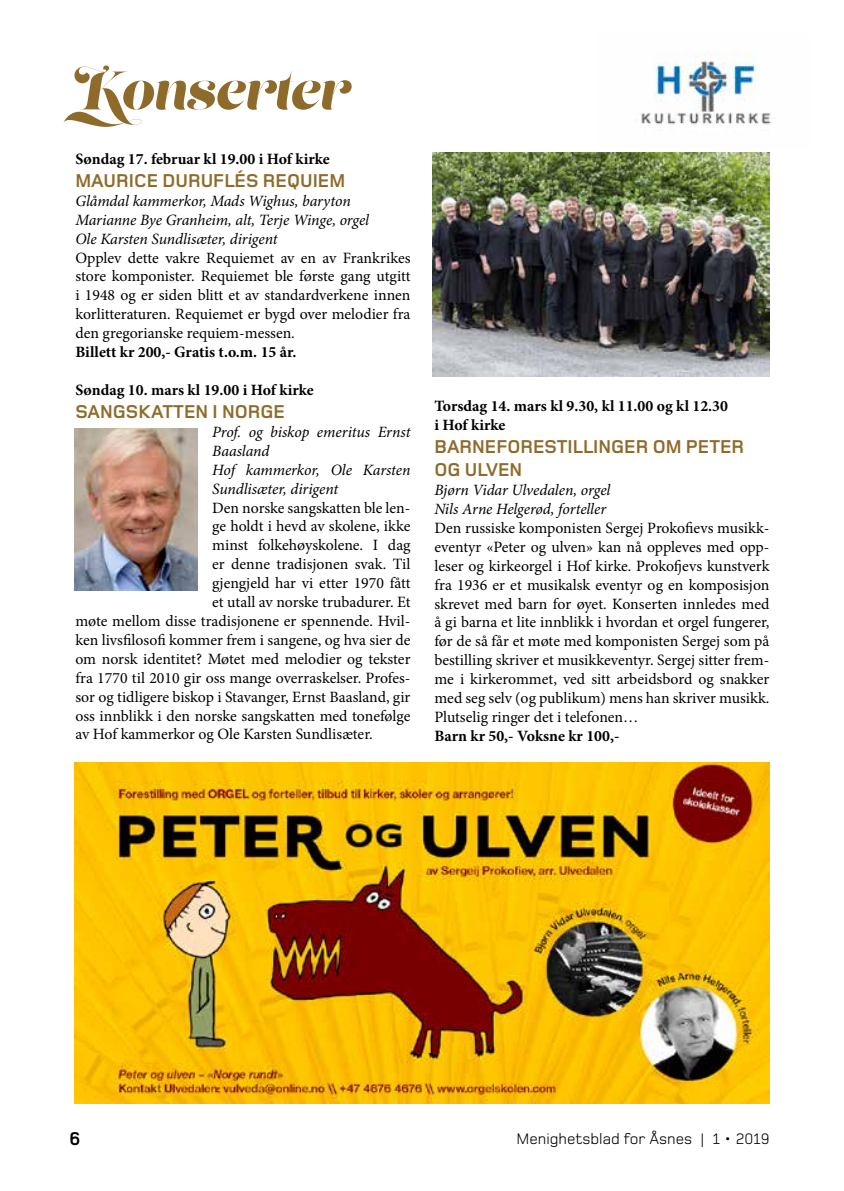
<style>
.page{position:relative;width:844px;height:1191px;background:#fff}
.page>*{position:absolute;margin:0;border:0;box-sizing:border-box;transform-origin:0 0}
.t1{font:54.07px "Lust Script Display";color:#8e6b2b}
.t2{font:700 19.25px/23.1px "Foundry Monoline";color:#8e6b2b}
.t3{font:700 19.25px "Foundry Monoline";color:#000}
.t4{font:15.75px/18.9px "Minion Pro";letter-spacing:-.005em;color:#000;text-align:justify}
.t5{font:italic 15.75px/18.9px "Minion Pro";letter-spacing:-.005em;color:#000}
.t6{font:700 15.75px/18.9px "Minion Pro";color:#000}
.t7{font:15.75px "Foundry Monoline";color:#000}
</style>
<div class="page">
<img style="left:432px;top:152px;width:337px;height:225px">
<img style="left:74px;top:762px;width:695px;height:341px">
<img style="left:641px;top:52px;width:134px;height:73px">
<img style="left:74px;top:429px;width:123px;height:161px">
<h1 class="t1" style="left:74px;top:55px;width:276px">Konserter</h1>
<p class="t6" style="left:75px;top:150px;width:256px">Søndag 17. februar kl 19.00 i Hof kirke</p>
<p class="t2" style="left:75px;top:169px;width:271px">MAURICE DURUFLÉS REQUIEM</p>
<p class="t5" style="left:75px;top:192px;width:295px">Glåmdal kammerkor, Mads Wighus, baryton<br>Marianne Bye Granheim, alt, Terje Winge, orgel<br>Ole Karsten Sundlisæter, dirigent</p>
<p class="t4" style="left:75px;top:248px;width:336px">Opplev dette vakre Requiemet av en av Frankrikes store komponister. Requiemet ble første gang utgitt i 1948 og er siden blitt et av standardverkene innen korlitteraturen. Requiemet er bygd over melodier fra den gregorianske requiem-messen.</p>
<p class="t6" style="left:75px;top:343px;width:222px">Billett kr 200,- Gratis t.o.m. 15 år.</p>
<p class="t6" style="left:75px;top:381px;width:240px">Søndag 10. mars kl 19.00 i Hof kirke</p>
<p class="t2" style="left:75px;top:400px;width:211px">SANGSKATTEN I NORGE</p>
<p class="t5" style="left:212px;top:423px;width:200px">Prof. og biskop emeritus Ernst<br>Baasland<br>Hof kammerkor, Ole Karsten<br>Sundlisæter, dirigent</p>
<p class="t4" style="left:212px;top:498px;width:200px">Den norske sangskatten ble len-</p>
<p class="t4" style="left:212px;top:517px;width:200px">ge holdt i hevd av skolene, ikke</p>
<p class="t4" style="left:212px;top:536px;width:200px">minst folkehøyskolene. I dag</p>
<p class="t4" style="left:212px;top:555px;width:200px">er denne tradisjonen svak. Til</p>
<p class="t4" style="left:212px;top:574px;width:200px">gjengjeld har vi etter 1970 fått</p>
<p class="t4" style="left:212px;top:592px;width:200px">et utall av norske trubadurer. Et</p>
<p class="t4" style="left:75px;top:611px;width:336px">møte mellom disse tradisjonene er spennende. Hvil-</p>
<p class="t4" style="left:75px;top:630px;width:336px">ken livsfilosofi kommer frem i sangene, og hva sier de</p>
<p class="t4" style="left:75px;top:649px;width:336px">om norsk identitet? Møtet med melodier og tekster</p>
<p class="t4" style="left:75px;top:668px;width:336px">fra 1770 til 2010 gir oss mange overraskelser. Profes-</p>
<p class="t4" style="left:75px;top:687px;width:336px">sor og tidligere biskop i Stavanger, Ernst Baasland, gir</p>
<p class="t4" style="left:75px;top:706px;width:336px">oss innblikk i den norske sangskatten med tonefølge</p>
<p class="t4" style="left:75px;top:725px;width:299px">av Hof kammerkor og Ole Karsten Sundlisæter.</p>
<p class="t6" style="left:434px;top:397px;width:295px">Torsdag 14. mars kl 9.30, kl 11.00 og kl 12.30 i Hof kirke</p>
<p class="t2" style="left:434px;top:435px;width:311px">BARNEFORESTILLINGER OM PETER<br>OG ULVEN</p>
<p class="t5" style="left:434px;top:481px;width:177px">Bjørn Vidar Ulvedalen, orgel<br>Nils Arne Helgerød, forteller</p>
<p class="t4" style="left:434px;top:518px;width:336px">Den russiske komponisten Sergej Prokofievs musikk&shy;eventyr «Peter og ulven» kan nå oppleves med opp&shy;leser og kirkeorgel i Hof kirke. Prokofjevs kunstverk fra 1936 er et musikalsk eventyr og en komposisjon skrevet med barn for øyet. Konserten innledes med å gi barna et lite innblikk i hvordan et orgel fungerer, før de så får et møte med komponisten Sergej som på bestilling skriver et musikkeventyr. Sergej sitter frem&shy;me i kirkerommet, ved sitt arbeidsbord og snakker med seg selv (og publikum) mens han skriver musikk.<br>Plutselig ringer det i telefonen…</p>
<p class="t6" style="left:434px;top:727px;width:186px">Barn kr 50,- Voksne kr 100,-</p>
<p class="t3" style="left:69px;top:1128px;width:12px">6</p>
<p class="t7" style="left:516px;top:1130px;width:254px">Menighetsblad for Åsnes | 1 • 2019</p>
</div>
